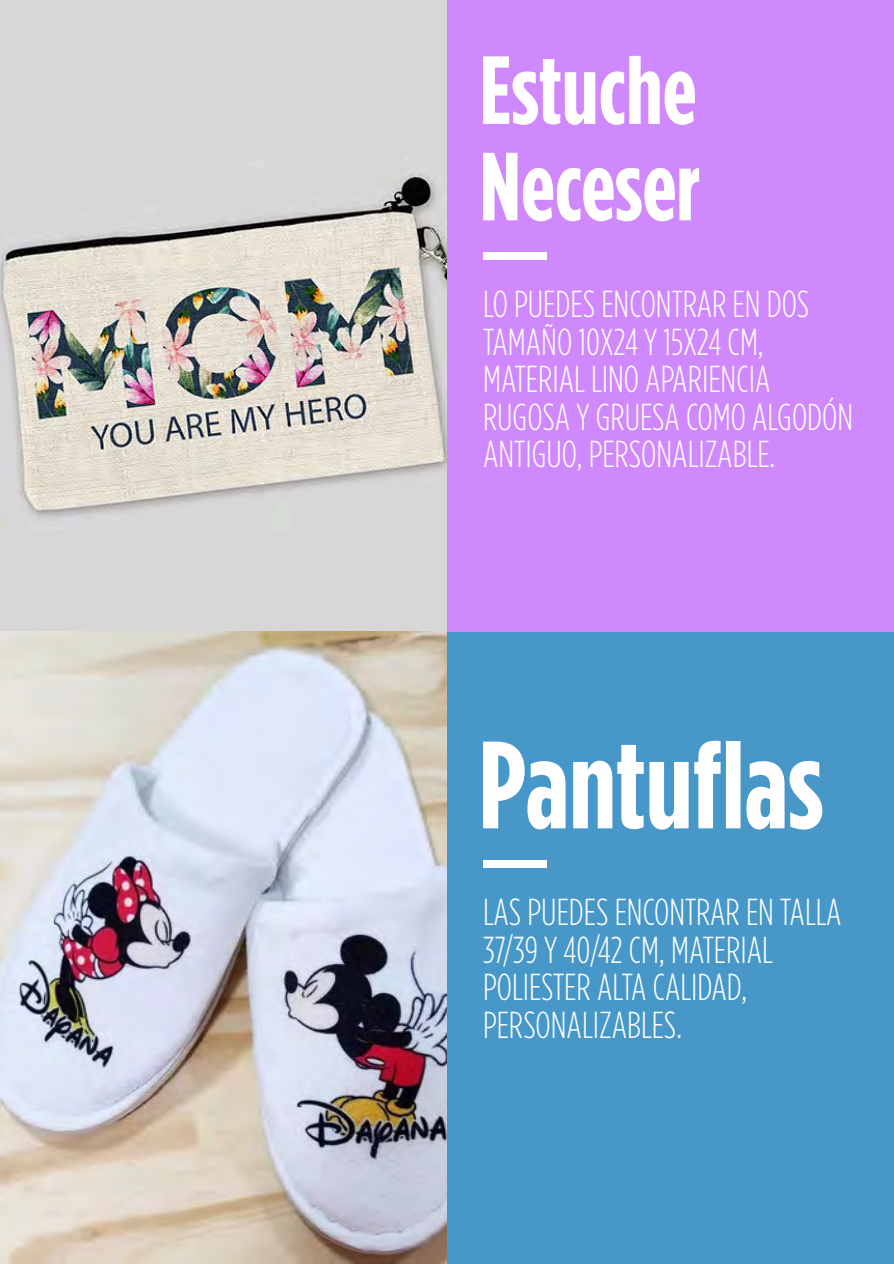
<style>
.page{position:relative;width:894px;height:1264px;background:#fff}
.page>*{position:absolute;margin:0;border:0;box-sizing:border-box;transform-origin:0 0}
.t1{font:700 123.9px "Gotham Condensed";color:#fff}
.t2{font:700 96.45px/96.4px "Gotham Condensed";color:#fff}
.t3{font:300 37.5px/37.5px "Gotham Condensed";color:#fff}
</style>
<div class="page">
<img style="left:0;top:0;width:447px;height:632px">
<img style="left:0;top:632px;width:447px;height:631px">
<div style="left:447px;top:0;width:446px;height:632px;background:#d088fd"></div>
<div style="left:483px;top:252px;width:63px;height:7px;background:#fff"></div>
<div style="left:447px;top:632px;width:446px;height:631px;background:#4798c9"></div>
<div style="left:483px;top:860px;width:63px;height:7px;background:#fff"></div>
<h2 class="t2" style="left:479px;top:39px;width:222px">Estuche<br>Neceser</h2>
<p class="t3" style="left:483px;top:285px;width:371px">LO PUEDES ENCONTRAR EN DOS<br>TAMAÑO 10X24 Y 15X24 CM,<br>MATERIAL LINO APARIENCIA<br>RUGOSA Y GRUESA COMO ALGODÓN<br>ANTIGUO, PERSONALIZABLE.</p>
<h1 class="t1" style="left:478px;top:715px;width:346px">Pantuflas</h1>
<p class="t3" style="left:483px;top:893px;width:360px">LAS PUEDES ENCONTRAR EN TALLA<br>37/39 Y 40/42 CM, MATERIAL<br>POLIESTER ALTA CALIDAD,<br>PERSONALIZABLES.</p>
</div>
